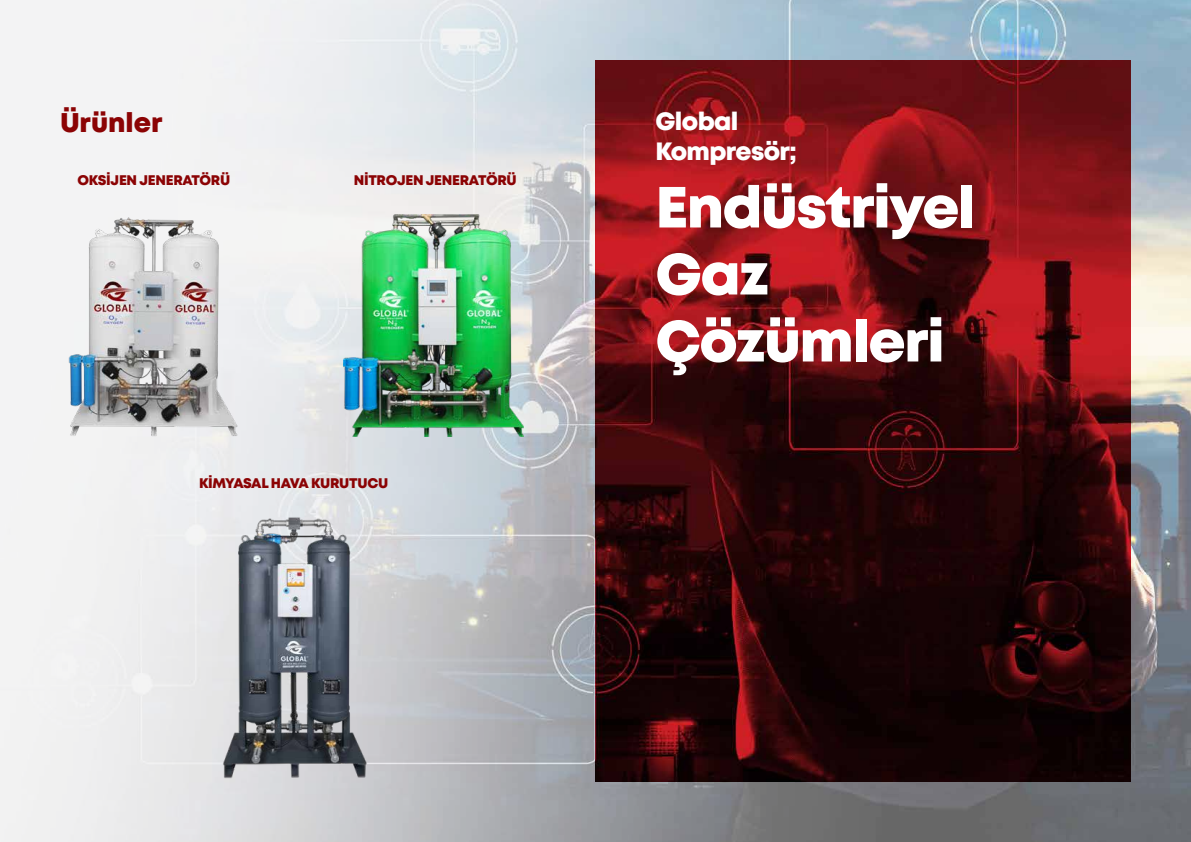
<style>
.page{position:relative;width:1191px;height:842px;background:#fff}
.page>*{position:absolute;margin:0;border:0;box-sizing:border-box;transform-origin:0 0}
.t1{font:800 57.9px/67px "Mont";letter-spacing:-.025em;color:#fff}
.t2{font:800 27.1px "Mont";color:#8b0304}
.t3{font:800 25px/30px "Mont";letter-spacing:-.025em;color:#fff}
.t4{font:800 14px "Mont";letter-spacing:-.02em;color:#8b0304}
</style>
<div class="page">
<img style="left:0;top:0;width:1191px;height:842px">
<img style="left:595px;top:60px;width:536px;height:722px">
<img style="left:221px;top:510px;width:147px;height:272px">
<img style="left:344px;top:214px;width:179px;height:222px">
<img style="left:60px;top:209px;width:188px;height:233px">
<h2 class="t2" style="left:60px;top:104px;width:104px">Ürünler</h2>
<p class="t4" style="left:78px;top:171px;width:154px">OKSİJEN JENERATÖRÜ</p>
<p class="t4" style="left:354px;top:171px;width:164px">NİTROJEN JENERATÖRÜ</p>
<p class="t4" style="left:199px;top:474px;width:191px">KİMYASAL HAVA KURUTUCU</p>
<h3 class="t3" style="left:655px;top:107px;width:143px">Global<br>Kompresör;</h3>
<h1 class="t1" style="left:655px;top:174px;width:321px">Endüstriyel<br>Gaz<br>Çözümleri</h1>
</div>
